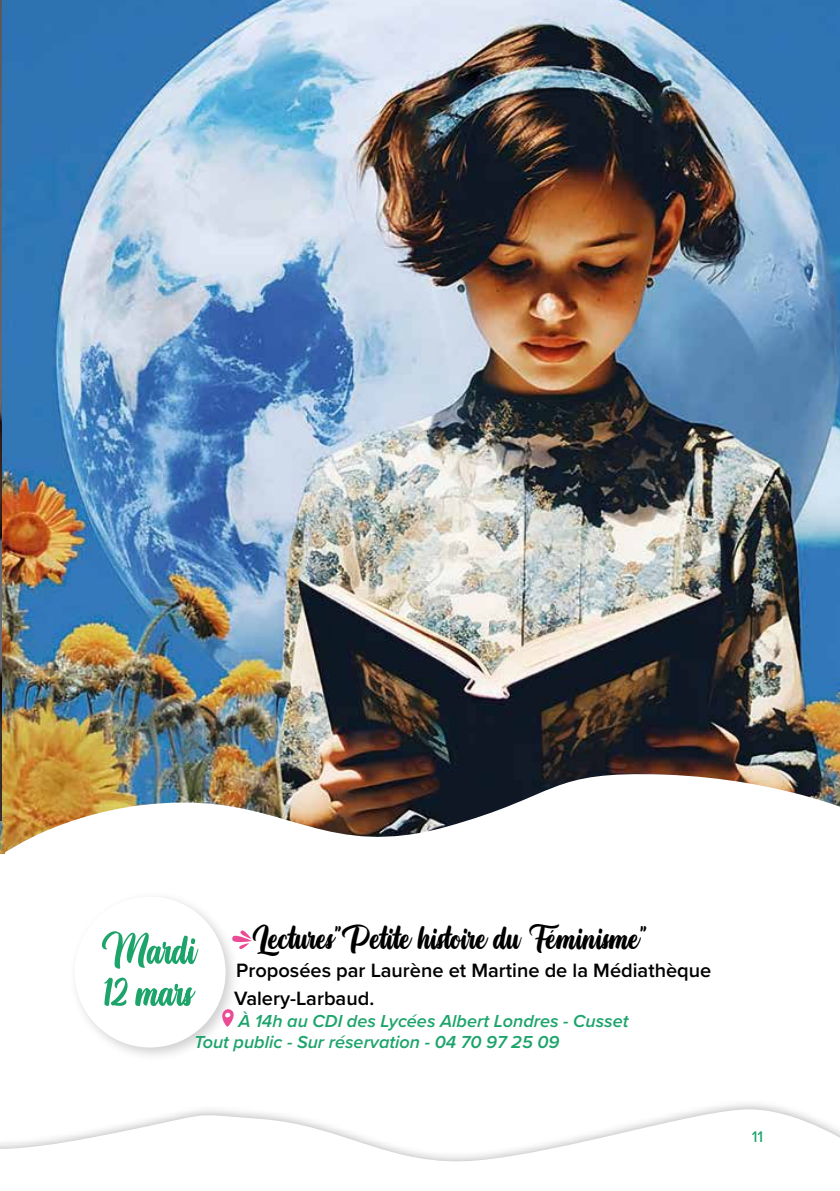
<style>
.page{position:relative;width:840px;height:1191px;background:#fff}
.page>*{position:absolute;margin:0;border:0;box-sizing:border-box;transform-origin:0 0}
.t1{font:32px "Athletic Outfit";color:#000}
.t2{font:600 20px/28px "Proxima Nova";color:#000}
.t3{font:italic 600 18px/21.6px "Proxima Nova";color:#1ca46b}
.t4{font:500 16px "Proxima Nova";color:#1ca46b}
</style>
<div class="page">
<img style="left:1px;top:0;width:838px;height:853px">
<img style="left:0;top:0;width:1px;height:682px">
<svg style="left:0;top:682px;width:1px;height:172px"></svg>
<svg style="left:5px;top:770px;width:834px;height:180px"></svg>
<div style="left:41px;top:898px;width:195px;height:141px;background:#fff;border-radius:50%"></div>
<div style="left:68px;top:889px;width:172px;height:173px;background:#000;opacity:.2"></div>
<div style="left:75px;top:896px;width:150px;height:151px;background:#fff;border-radius:50%"></div>
<svg style="left:232px;top:930px;width:20px;height:19px"></svg>
<svg style="left:222px;top:1009px;width:12px;height:17px"></svg>
<svg style="left:104px;top:977px;width:91px;height:29px"></svg>
<svg style="left:102px;top:931px;width:96px;height:37px"></svg>
<svg style="left:0;top:1104px;width:839px;height:58px"></svg>
<h1 class="t1" style="left:252px;top:919px;width:396px">Lectures"Petite histoire du Féminisme"</h1>
<p class="t2" style="left:234px;top:956px;width:478px">Proposées par Laurène et Martine de la Médiathèque<br>Valery-Larbaud.</p>
<p class="t3" style="left:194px;top:1009px;width:435px;text-indent:44px">À 14h au CDI des Lycées Albert Londres - Cusset<br>Tout public - Sur réservation - 04 70 97 25 09</p>
<p class="t4" style="left:751px;top:1124px;width:13px">11</p>
</div>
